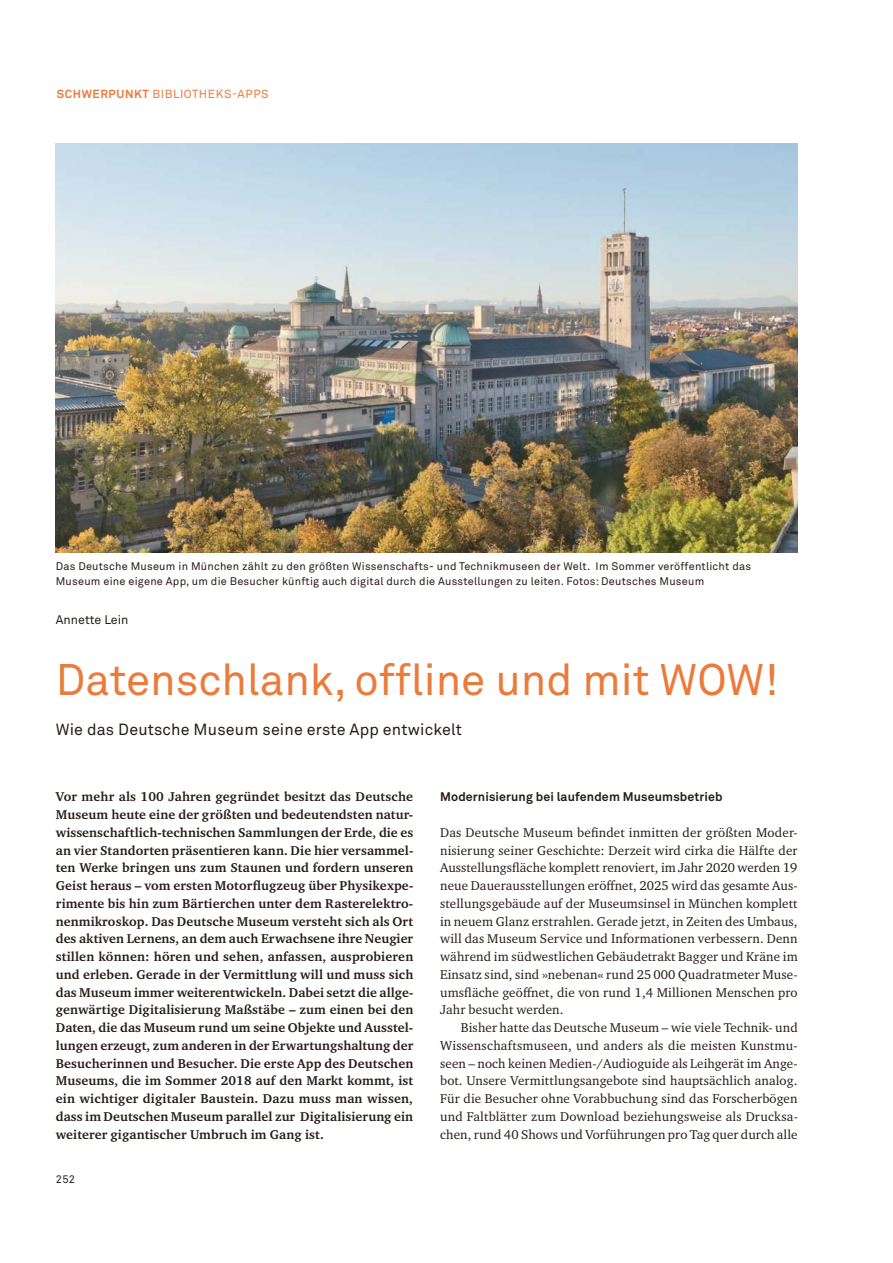
<style>
.page{position:relative;width:893px;height:1263px;background:#fff}
.page>*{position:absolute;margin:0;border:0;box-sizing:border-box;transform-origin:0 0}
.t1{font:43.8px "Akkurat Pro";color:#eb7b3b}
.t2{font:16.05px "Akkurat Pro";letter-spacing:.01em;color:#251d16}
.t3{font:700 13.05px/17.7px "Charter ITC Pro";letter-spacing:.01em;color:#251d16;text-align:justify}
.t4{font:13.05px/17.7px "Charter ITC Pro";letter-spacing:.01em;color:#251d16;text-align:justify}
.t5{font:700 12.45px "Akkurat Pro";letter-spacing:.01em;color:#251d16}
.t6{font:12.45px "Akkurat Pro";letter-spacing:.005em;color:#251d16}
.t7{font:11.7px "Akkurat Pro";letter-spacing:.05em;color:#eb7b3b}
.t8{font:10.95px/14.5px "Akkurat Pro";letter-spacing:.02em;color:#251d16}
.s1{font-weight:700}
</style>
<div class="page">
<img style="left:56px;top:144px;width:741px;height:408px">
<p class="t7" style="left:57px;top:89px;width:213px"><span class="s1">SCHWERPUNKT</span> BIBLIOTHEKS-APPS</p>
<p class="t8" style="left:56px;top:560px;width:697px">Das Deutsche Museum in München zählt zu den größten Wissenschafts- und Technikmuseen der Welt. Im Sommer veröffentlicht das<br>Museum eine eigene App, um die Besucher künftig auch digital durch die Ausstellungen zu leiten. Fotos: Deutsches Museum</p>
<p class="t6" style="left:56px;top:615px;width:74px">Annette Lein</p>
<h1 class="t1" style="left:56px;top:663px;width:724px">Datenschlank, offline und mit WOW!</h1>
<p class="t2" style="left:56px;top:724px;width:408px">Wie das Deutsche Museum seine erste App entwickelt</p>
<p class="t3" style="left:56px;top:789px;width:359px">Vor mehr als 100 Jahren gegründet besitzt das Deutsche Museum heute eine der größten und bedeutendsten natur&shy;wissenschaftlich-technischen Sammlungen der Erde, die es an vier Standorten präsentieren kann. Die hier versammel&shy;ten Werke bringen uns zum Staunen und fordern unseren Geist heraus – vom ersten Motorflugzeug über Physikexpe&shy;rimente bis hin zum Bärtierchen unter dem Rasterelektro&shy;nenmikroskop. Das Deutsche Museum versteht sich als Ort des aktiven Lernens, an dem auch Erwachsene ihre Neugier stillen können: hören und sehen, anfassen, ausprobieren und erleben. Gerade in der Vermittlung will und muss sich das Museum immer weiterentwickeln. Dabei setzt die allge&shy;genwärtige Digitalisierung Maßstäbe – zum einen bei den Daten, die das Museum rund um seine Objekte und Ausstel&shy;lungen erzeugt, zum anderen in der Erwartungshaltung der Besucherinnen und Besucher. Die erste App des Deutschen Museums, die im Sommer 2018 auf den Markt kommt, ist ein wichtiger digitaler Baustein. Dazu muss man wissen, dass im Deutschen Museum parallel zur Digitalisierung ein weiterer gigantischer Umbruch im Gang ist.</p>
<p class="t5" style="left:440px;top:792px;width:284px">Modernisierung bei laufendem Museumsbetrieb</p>
<p class="t4" style="left:440px;top:824px;width:359px">Das Deutsche Museum befindet inmitten der größten Moder&shy;nisierung seiner Geschichte: Derzeit wird cirka die Hälfte der Ausstellungsfläche komplett renoviert, im Jahr 2020 werden 19 neue Dauerausstellungen eröffnet, 2025 wird das gesamte Aus&shy;stellungsgebäude auf der Museumsinsel in München komplett in neuem Glanz erstrahlen. Gerade jetzt, in Zeiten des Umbaus, will das Museum Service und Informationen verbessern. Denn während im südwestlichen Gebäudetrakt Bagger und Kräne im Einsatz sind, sind »nebenan« rund 25 000 Quadratmeter Muse&shy;umsfläche geöffnet, die von rund 1,4 Millionen Menschen pro Jahr besucht werden.</p>
<p class="t4" style="left:440px;top:1019px;width:359px;text-indent:21px">Bisher hatte das Deutsche Museum – wie viele Technik- und Wissenschaftsmuseen, und anders als die meisten Kunstmu&shy;seen – noch keinen Medien-/Audioguide als Leihgerät im Ange&shy;bot. Unsere Vermittlungsangebote sind hauptsächlich analog.<br>Für die Besucher ohne Vorabbuchung sind das Forscherbögen und Faltblätter zum Download beziehungsweise als Drucksa&shy;chen, rund 40 Shows und Vorführungen pro Tag quer durch alle</p>
<p class="t8" style="left:56px;top:1173px;width:21px">252</p>
</div>
